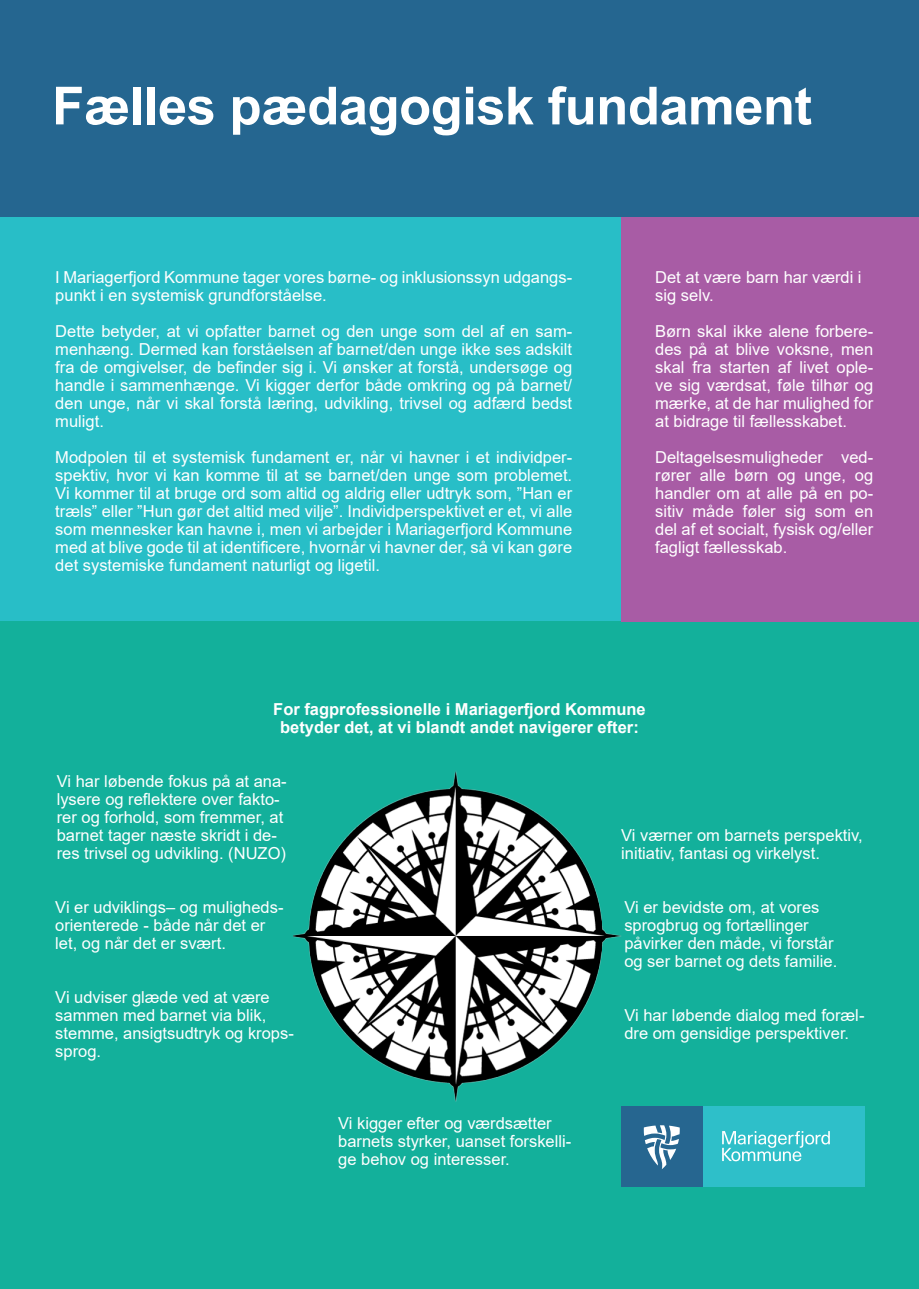
<style>
.page{position:relative;width:919px;height:1289px;background:#fff}
.page>*{position:absolute;margin:0;border:0;box-sizing:border-box;transform-origin:0 0}
.t1{font:700 52.5px "Arial";letter-spacing:-.01em;color:#fff}
.t2{font:16.5px/18px "Arial";color:#fff}
.t3{font:700 16.5px/18px "Arial";color:#fff;text-align:center}
</style>
<div class="page">
<div style="left:0;top:0;width:918px;height:217px;background:#256690"></div>
<div style="left:0;top:217px;width:918px;height:404px;background:#28bec7"></div>
<div style="left:0;top:621px;width:918px;height:667px;background:#13b09b"></div>
<div style="left:701px;top:1106px;width:163px;height:80px;background:#2ebfc9"></div>
<div style="left:621px;top:1106px;width:81px;height:80px;background:#266690"></div>
<svg style="left:722px;top:1131px;width:107px;height:30px"></svg>
<svg style="left:643px;top:1125px;width:36px;height:44px"></svg>
<div style="left:621px;top:217px;width:297px;height:404px;background:#a85ca5"></div>
<img style="left:293px;top:771px;width:328px;height:331px">
<p class="t1" style="left:52px;top:69px;width:761px">Fælles pædagogisk fundament</p>
<p class="t2" style="left:55px;top:268px;width:518px">I Mariagerfjord Kommune tager vores børne- og inklusionssyn udgangs&shy;punkt i en systemisk grundforståelse.</p>
<p class="t2" style="left:55px;top:322px;width:518px;text-align:justify">Dette betyder, at vi opfatter barnet og den unge som del af en sam&shy;menhæng. Dermed kan forståelsen af barnet/den unge ikke ses adskilt fra de omgivelser, de befinder sig i. Vi ønsker at forstå, undersøge og handle i sammenhænge. Vi kigger derfor både omkring og på barnet/ den unge, når vi skal forstå læring, udvikling, trivsel og adfærd bedst muligt.</p>
<p class="t2" style="left:55px;top:448px;width:518px;text-align:justify">Modpolen til et systemisk fundament er, når vi havner i et individper&shy;spektiv, hvor vi kan komme til at se barnet/den unge som problemet.<br>Vi kommer til at bruge ord som altid og aldrig eller udtryk som, ”Han er træls” eller ”Hun gør det altid med vilje”. Individperspektivet er et, vi alle som mennesker kan havne i, men vi arbejder i Mariagerfjord Kommune med at blive gode til at identificere, hvornår vi havner der, så vi kan gøre det systemiske fundament naturligt og ligetil.</p>
<p class="t2" style="left:655px;top:268px;width:208px">Det at være barn har værdi i sig selv.</p>
<p class="t2" style="left:655px;top:322px;width:219px;text-align:justify">Børn skal ikke alene forbere&shy;des på at blive voksne, men skal fra starten af livet ople&shy;ve sig værdsat, føle tilhør og mærke, at de har mulighed for at bidrage til fællesskabet.</p>
<p class="t2" style="left:655px;top:448px;width:219px;text-align:justify">Deltagelsesmuligheder ved&shy;rører alle børn og unge, og handler om at alle på en po&shy;sitiv måde føler sig som en del af et socialt, fysisk og/eller fagligt fællesskab.</p>
<p class="t3" style="left:273px;top:700px;width:374px">For fagprofessionelle i Mariagerfjord Kommune betyder det, at vi blandt andet navigerer efter:</p>
<p class="t2" style="left:57px;top:772px;width:231px">Vi har løbende fokus på at ana&shy;lysere og reflektere over fakto&shy;rer og forhold, som fremmer, at barnet tager næste skridt i de&shy;res trivsel og udvikling. (NUZO)</p>
<p class="t2" style="left:55px;top:898px;width:230px">Vi er udviklings– og muligheds&shy;orienterede - både når det er let, og når det er svært.</p>
<p class="t2" style="left:55px;top:988px;width:240px">Vi udviser glæde ved at være sammen med barnet via blik, stemme, ansigtsudtryk og krops&shy;sprog.</p>
<p class="t2" style="left:338px;top:1114px;width:234px">Vi kigger efter og værdsætter barnets styrker, uanset forskelli&shy;ge behov og interesser.</p>
<p class="t2" style="left:621px;top:826px;width:243px">Vi værner om barnets perspektiv, initiativ, fantasi og virkelyst.</p>
<p class="t2" style="left:624px;top:898px;width:214px">Vi er bevidste om, at vores sprogbrug og fortællinger påvirker den måde, vi forstår og ser barnet og dets familie.</p>
<p class="t2" style="left:624px;top:1006px;width:241px">Vi har løbende dialog med foræl&shy;dre om gensidige perspektiver.</p>
</div>
